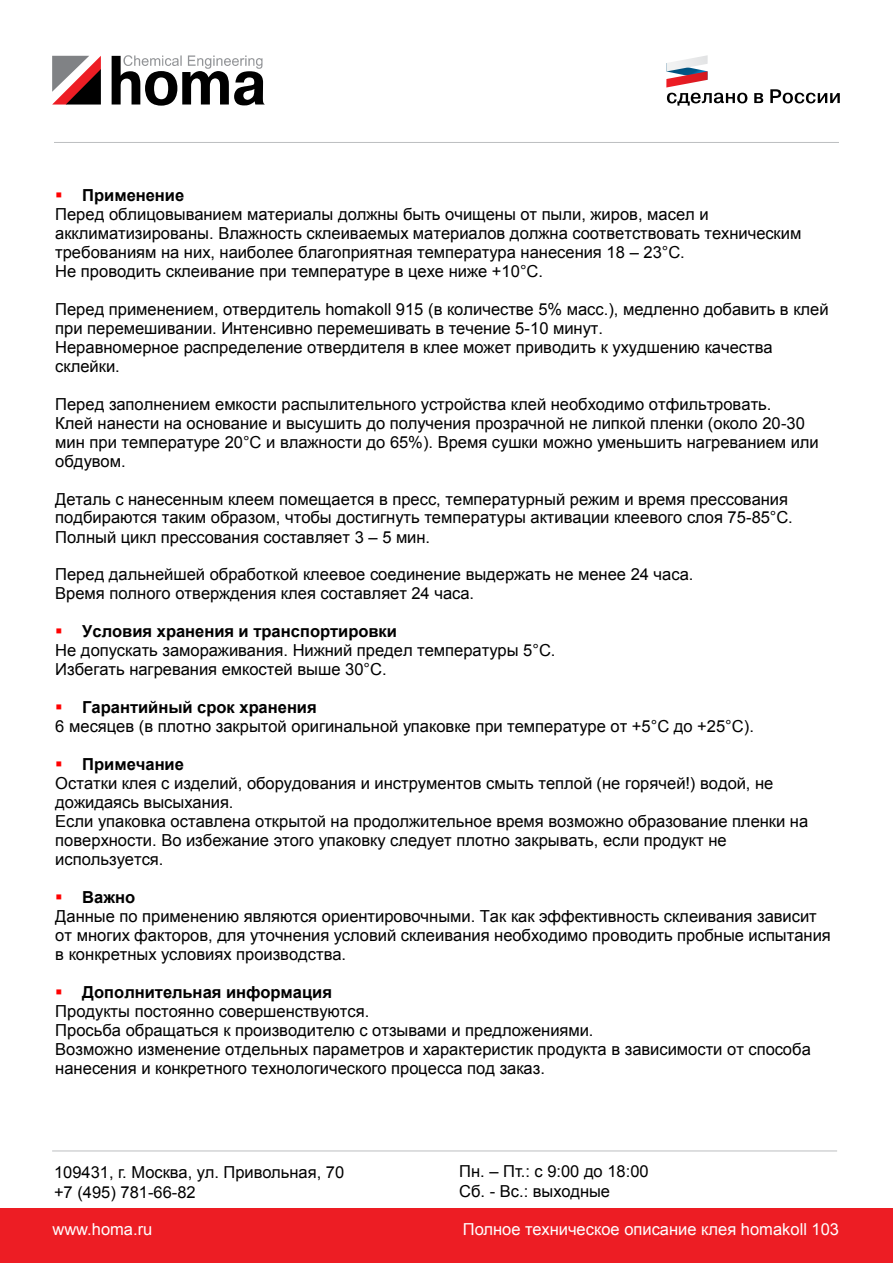
<style>
.page{position:relative;width:893px;height:1263px;background:#fff}
.page>*{position:absolute;margin:0;border:0;box-sizing:border-box;transform-origin:0 0}
.t1{font:16.5px/19px "Arial";color:#000}
.t2{font:16.5px/19.8px "Arial";color:#000}
.t3{font:16.5px "Arial";color:#fff}
.s1{color:#f00}
.s2{font-weight:700}
.s3{font-style:inherit}
</style>
<div class="page">
<svg style="left:52px;top:56px;width:49px;height:49px"></svg>
<svg style="left:112px;top:55px;width:153px;height:51px"></svg>
<svg style="left:666px;top:55px;width:81px;height:51px"></svg>
<svg style="left:754px;top:93px;width:9px;height:10px"></svg>
<svg style="left:770px;top:89px;width:70px;height:14px"></svg>
<div style="left:0;top:1209px;width:893px;height:54px;background:#ed1d24"></div>
<hr style="left:54px;top:142px;width:785px;height:1px;background:#bcbec0">
<hr style="left:52px;top:1151px;width:785px;height:1px;background:#bcbec0">
<p class="t1" style="left:55px;top:186px;width:748px"><span class="s1">▪</span> <span class="s2">Применение<br></span>Перед облицовыванием материалы должны быть очищены от пыли, жиров, масел и акклиматизированы. Влажность склеиваемых материалов должна соответствовать техническим требованиям на них, наиболее благоприятная температура нанесения 18 – 23°С.<br>Не проводить склеивание при температуре в цехе ниже +10°С.</p>
<p class="t1" style="left:55px;top:300px;width:775px">Перед применением, отвердитель homakoll 915 (в количестве 5% масс.), медленно добавить в клей при перемешивании. Интенсивно перемешивать в течение 5<span class="s3">-</span>10 минут.<br>Неравномерное распределение отвердителя в клее может приводить к ухудшению качества склейки.</p>
<p class="t1" style="left:55px;top:395px;width:765px">Перед заполнением емкости распылительного устройства клей необходимо отфильтровать.<br>Клей нанести на основание и высушить до получения прозрачной не липкой пленки (около 20<span class="s3">-30 </span>мин при температуре 20°С и влажности до 65%). Время сушки можно уменьшить нагреванием или обдувом.</p>
<p class="t1" style="left:55px;top:489px;width:739px">Деталь с нанесенным клеем помещается в пресс, температурный режим и время прессования подбираются таким образом, чтобы достигнуть температуры активации клеевого слоя 75<span class="s3">-8</span>5°С.<br>Полный цикл прессования составляет 3 – 5 мин.</p>
<p class="t1" style="left:55px;top:565px;width:640px">Перед дальнейшей обработкой клеевое соединение выдержать не менее 24 часа.<br>Время полного отверждения клея составляет 24 часа.</p>
<p class="t1" style="left:55px;top:622px;width:502px"><span class="s1">▪</span> <span class="s2">Условия хранения и транспортировки<br></span>Не допускать замораживания. Нижний предел температуры 5°С.<br>Избегать нагревания емкостей выше 30°С<span class="s3">.</span></p>
<p class="t1" style="left:55px;top:698px;width:700px"><span class="s1">▪</span> <span class="s2">Гарантийный срок хранения<br></span>6 месяцев (в плотно закрытой оригинальной упаковке при температуре от +5°С до +25°С<span class="s3">).</span></p>
<p class="t1" style="left:55px;top:755px;width:754px"><span class="s1">▪</span> <span class="s2">Примечание<br></span>Остатки клея с изделий, оборудования и инструментов смыть теплой (не горячей!) водой, не дожидаясь высыхания.<br>Если упаковка оставлена открытой на продолжительное время возможно образование пленки на поверхности. Во избежание этого упаковку следует плотно закрывать, если продукт не используется.</p>
<p class="t1" style="left:55px;top:888px;width:777px"><span class="s1">▪</span> <span class="s2">Важно<br></span>Данные по применению являются ориентировочными. Так как эффективность склеивания зависит от многих факторов, для уточнения условий склеивания необходимо проводить пробные испытания в конкретных условиях производства.</p>
<p class="t1" style="left:55px;top:982px;width:757px"><span class="s1">▪</span> <span class="s2">Дополнительная информация<br></span>Продукты постоянно совершенствуются.<br>Просьба обращаться к производителю с отзывами и предложениями.<br>Возможно изменение отдельных параметров и характеристик продукта в зависимости от способа нанесения и конкретного технологического процесса под заказ.</p>
<p class="t2" style="left:54px;top:1162px;width:292px">109431, г. Москва, ул. Привольная, 70 +7 (495) 781-66-82</p>
<p class="t2" style="left:459px;top:1162px;width:191px">Пн. – Пт.: с 9:00 до 18:00<br>Сб. - Вс.: выходные</p>
<p class="t3" style="left:52px;top:1218px;width:101px">www.homa.ru</p>
<p class="t3" style="left:463px;top:1218px;width:378px">Полное техническое описание клея homakoll 103</p>
</div>
